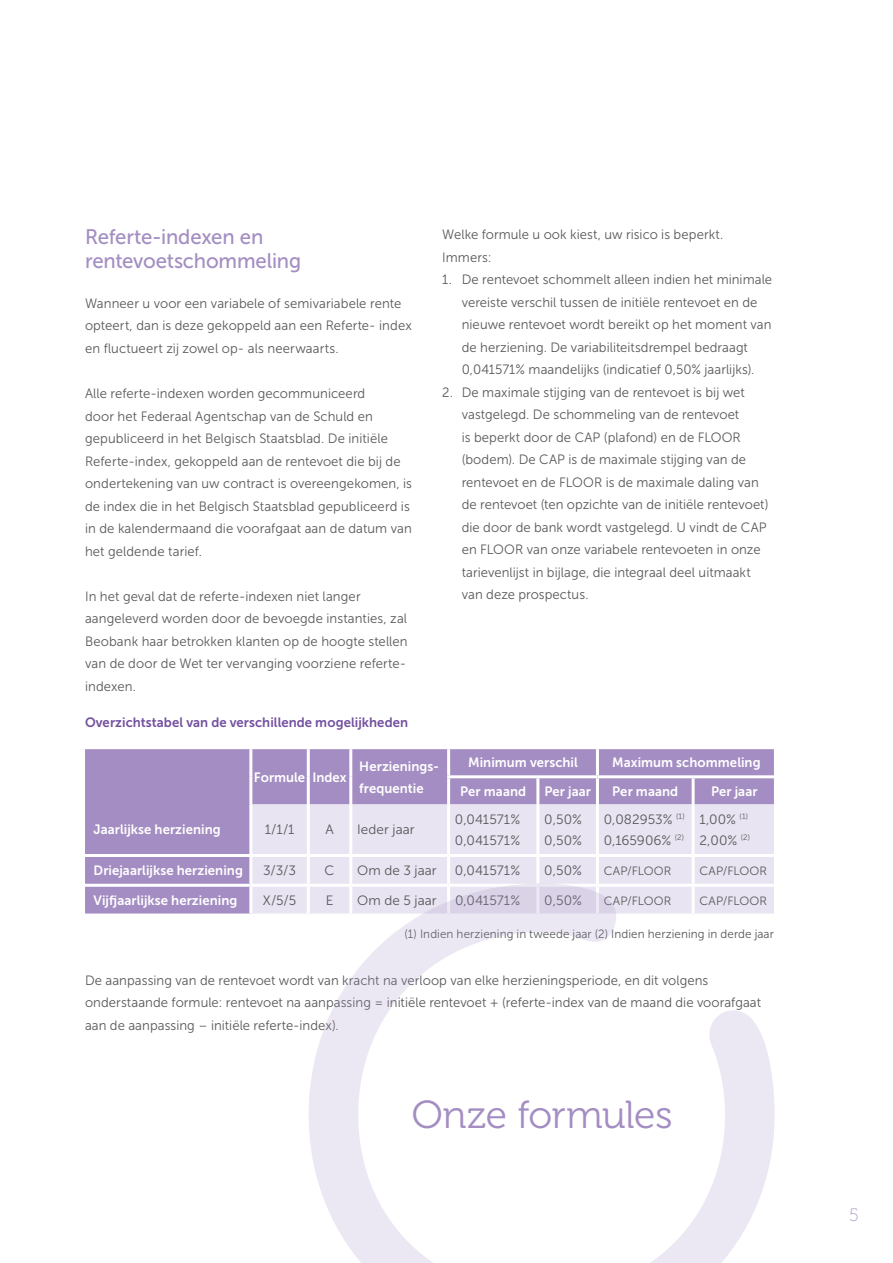
<style>
.page{position:relative;width:893px;height:1263px;background:#fff}
.page>*{position:absolute;margin:0;border:0;box-sizing:border-box;transform-origin:0 0}
.t1{font:39px "Museo 300";letter-spacing:-.01em;color:#a38dc2}
.t2{font:21px/24px "Museo Sans 500";letter-spacing:-.01em;color:#a38dc2}
.t3{font:18px "Museo 100";color:#b19ecb}
.t4{font:13.5px/22.5px "Museo Sans 300";letter-spacing:.005em;color:#57585a}
.t5{font:13.5px/22.5px "Museo Sans 700";letter-spacing:.005em;color:#fff}
.t6{font:13.5px "Museo Sans 700";letter-spacing:.005em;color:#7450a0}
.t7{font:12px "Museo Sans 300";letter-spacing:.01em;color:#57585a}
</style>
<div class="page">
<div style="left:85px;top:749px;width:689px;height:164px;background:#a38dc2"></div>
<div style="left:252px;top:804px;width:522px;height:109px;background:#e8e4f1"></div>
<hr style="left:307px;top:749px;width:3px;height:28px;background:#fff">
<hr style="left:349px;top:749px;width:3px;height:28px;background:#fff">
<hr style="left:447px;top:749px;width:3px;height:26px;background:#fff">
<hr style="left:307px;top:777px;width:3px;height:27px;background:#fff">
<hr style="left:349px;top:777px;width:3px;height:27px;background:#fff">
<hr style="left:447px;top:778px;width:3px;height:26px;background:#fff">
<hr style="left:307px;top:804px;width:3px;height:50px;background:#fff">
<hr style="left:349px;top:804px;width:3px;height:50px;background:#fff">
<hr style="left:447px;top:804px;width:3px;height:50px;background:#fff">
<hr style="left:307px;top:857px;width:3px;height:27px;background:#fff">
<hr style="left:349px;top:857px;width:3px;height:27px;background:#fff">
<hr style="left:447px;top:857px;width:3px;height:27px;background:#fff">
<hr style="left:307px;top:887px;width:3px;height:26px;background:#fff">
<hr style="left:251px;top:854px;width:57px;height:3px;background:#fff">
<hr style="left:308px;top:854px;width:43px;height:3px;background:#fff">
<hr style="left:351px;top:854px;width:98px;height:3px;background:#fff">
<hr style="left:449px;top:854px;width:89px;height:3px;background:#fff">
<hr style="left:538px;top:854px;width:59px;height:3px;background:#fff">
<hr style="left:597px;top:854px;width:96px;height:3px;background:#fff">
<hr style="left:693px;top:854px;width:81px;height:3px;background:#fff">
<hr style="left:251px;top:884px;width:57px;height:3px;background:#fff">
<hr style="left:308px;top:884px;width:43px;height:3px;background:#fff">
<hr style="left:85px;top:854px;width:166px;height:3px;background:#fff">
<hr style="left:85px;top:884px;width:166px;height:3px;background:#fff">
<hr style="left:249px;top:749px;width:3px;height:28px;background:#fff">
<hr style="left:249px;top:777px;width:3px;height:27px;background:#fff">
<hr style="left:249px;top:804px;width:3px;height:50px;background:#fff">
<hr style="left:249px;top:857px;width:3px;height:27px;background:#fff">
<hr style="left:249px;top:887px;width:3px;height:26px;background:#fff">
<hr style="left:536px;top:778px;width:3px;height:26px;background:#fff">
<hr style="left:536px;top:804px;width:3px;height:50px;background:#fff">
<hr style="left:536px;top:857px;width:3px;height:27px;background:#fff">
<hr style="left:447px;top:775px;width:91px;height:3px;background:#fff">
<hr style="left:538px;top:775px;width:59px;height:3px;background:#fff">
<hr style="left:597px;top:775px;width:96px;height:3px;background:#fff">
<hr style="left:693px;top:775px;width:81px;height:3px;background:#fff">
<hr style="left:596px;top:749px;width:3px;height:26px;background:#fff">
<hr style="left:596px;top:778px;width:3px;height:26px;background:#fff">
<hr style="left:596px;top:804px;width:3px;height:50px;background:#fff">
<hr style="left:596px;top:857px;width:3px;height:27px;background:#fff">
<hr style="left:692px;top:778px;width:3px;height:26px;background:#fff">
<hr style="left:692px;top:804px;width:3px;height:50px;background:#fff">
<hr style="left:692px;top:857px;width:3px;height:27px;background:#fff">
<svg style="left:309px;top:883px;width:466px;height:380px"></svg>
<h2 class="t2" style="left:85px;top:225px;width:218px">Referte-indexen en rentevoetschommeling</h2>
<p class="t4" style="left:85px;top:292px;width:328px">Wanneer u voor een variabele of semivariabele rente opteert, dan is deze gekoppeld aan een Referte- index en fluctueert zij zowel op- als neerwaarts.</p>
<p class="t4" style="left:85px;top:382px;width:329px">Alle referte-indexen worden gecommuniceerd<br>door het Federaal Agentschap van de Schuld en gepubliceerd in het Belgisch Staatsblad. De initiële Referte-index, gekoppeld aan de rentevoet die bij de ondertekening van uw contract is overeengekomen, is de index die in het Belgisch Staatsblad gepubliceerd is in de kalendermaand die voorafgaat aan de datum van het geldende tarief.</p>
<p class="t4" style="left:85px;top:585px;width:324px">In het geval dat de referte-indexen niet langer aangeleverd worden door de bevoegde instanties, zal Beobank haar betrokken klanten op de hoogte stellen van de door de Wet ter vervanging voorziene referte&shy;indexen.</p>
<p class="t6" style="left:85px;top:715px;width:325px">Overzichtstabel van de verschillende mogelijkheden</p>
<p class="t4" style="left:442px;top:223px;width:283px">Welke formule u ook kiest, uw risico is beperkt.<br>Immers:</p>
<p class="t4" style="left:462px;top:268px;width:312px;text-indent:-19px">1. De rentevoet schommelt alleen indien het minimale vereiste verschil tussen de initiële rentevoet en de nieuwe rentevoet wordt bereikt op het moment van de herziening. De variabiliteitsdrempel bedraagt 0,041571% maandelijks (indicatief 0,50% jaarlijks).</p>
<p class="t4" style="left:462px;top:381px;width:308px;text-indent:-19px">2. De maximale stijging van de rentevoet is bij wet vastgelegd. De schommeling van de rentevoet<br>is beperkt door de CAP (plafond) en de FLOOR (bodem). De CAP is de maximale stijging van de rentevoet en de FLOOR is de maximale daling van de rentevoet (ten opzichte van de initiële rentevoet) die door de bank wordt vastgelegd. U vindt de CAP en FLOOR van onze variabele rentevoeten in onze tarievenlijst in bijlage, die integraal deel uitmaakt van deze prospectus.</p>
<p class="t5" style="left:254px;top:766px;width:94px">Formule Index</p>
<p class="t5" style="left:359px;top:755px;width:81px">Herzienings&shy;frequentie</p>
<p class="t5" style="left:468px;top:751px;width:111px">Minimum verschil</p>
<p class="t5" style="left:612px;top:751px;width:150px">Maximum schommeling</p>
<p class="t5" style="left:460px;top:780px;width:68px">Per maand</p>
<p class="t5" style="left:544px;top:780px;width:48px">Per jaar</p>
<p class="t5" style="left:612px;top:780px;width:68px">Per maand</p>
<p class="t5" style="left:711px;top:780px;width:48px">Per jaar</p>
<p class="t5" style="left:94px;top:818px;width:129px">Jaarlijkse herziening</p>
<p class="t4" style="left:265px;top:818px;width:31px">1/1/1</p>
<p class="t4" style="left:325px;top:818px;width:10px">A</p>
<p class="t4" style="left:357px;top:818px;width:59px">Ieder jaar</p>
<p class="t4" style="left:455px;top:809px;width:67px;line-height:21px">0,041571%<br>0,041571%</p>
<p class="t4" style="left:544px;top:809px;width:39px;line-height:21px">0,50%<br>0,50%</p>
<p class="t4" style="left:604px;top:809px;width:82px;line-height:21px">0,082953% <sup>(1)<br></sup>0,165906% <sup>(2)</sup></p>
<p class="t4" style="left:699px;top:809px;width:52px;line-height:21px">1,00% <sup>(1)<br></sup>2,00% <sup>(2)</sup></p>
<p class="t5" style="left:94px;top:859px;width:151px">Driejaarlijkse herziening</p>
<p class="t4" style="left:263px;top:860px;width:34px">3/3/3</p>
<p class="t4" style="left:325px;top:860px;width:11px">C</p>
<p class="t4" style="left:357px;top:860px;width:81px">Om de 3 jaar</p>
<p class="t4" style="left:455px;top:860px;width:67px">0,041571%</p>
<p class="t4" style="left:544px;top:860px;width:39px">0,50%</p>
<p class="t7" style="left:604px;top:864px;width:69px">CAP/FLOOR</p>
<p class="t7" style="left:699px;top:864px;width:69px">CAP/FLOOR</p>
<p class="t5" style="left:94px;top:889px;width:145px">Vijfjaarlijkse herziening</p>
<p class="t4" style="left:263px;top:889px;width:35px">X/5/5</p>
<p class="t4" style="left:326px;top:889px;width:9px">E</p>
<p class="t4" style="left:357px;top:889px;width:81px">Om de 5 jaar</p>
<p class="t4" style="left:455px;top:889px;width:67px">0,041571%</p>
<p class="t4" style="left:544px;top:889px;width:39px">0,50%</p>
<p class="t7" style="left:604px;top:894px;width:69px">CAP/FLOOR</p>
<p class="t7" style="left:699px;top:894px;width:69px">CAP/FLOOR</p>
<p class="t7" style="left:405px;top:927px;width:371px">(1) Indien herziening in tweede jaar (2) Indien herziening in derde jaar</p>
<p class="t4" style="left:85px;top:969px;width:677px">De aanpassing van de rentevoet wordt van kracht na verloop van elke herzieningsperiode, en dit volgens onderstaande formule: rentevoet na aanpassing = initiële rentevoet + (referte-index van de maand die voorafgaat aan de aanpassing – initiële referte-index).</p>
<h1 class="t1" style="left:412px;top:1093px;width:262px">Onze formules</h1>
<h3 class="t3" style="left:849px;top:1205px;width:11px">5</h3>
</div>
